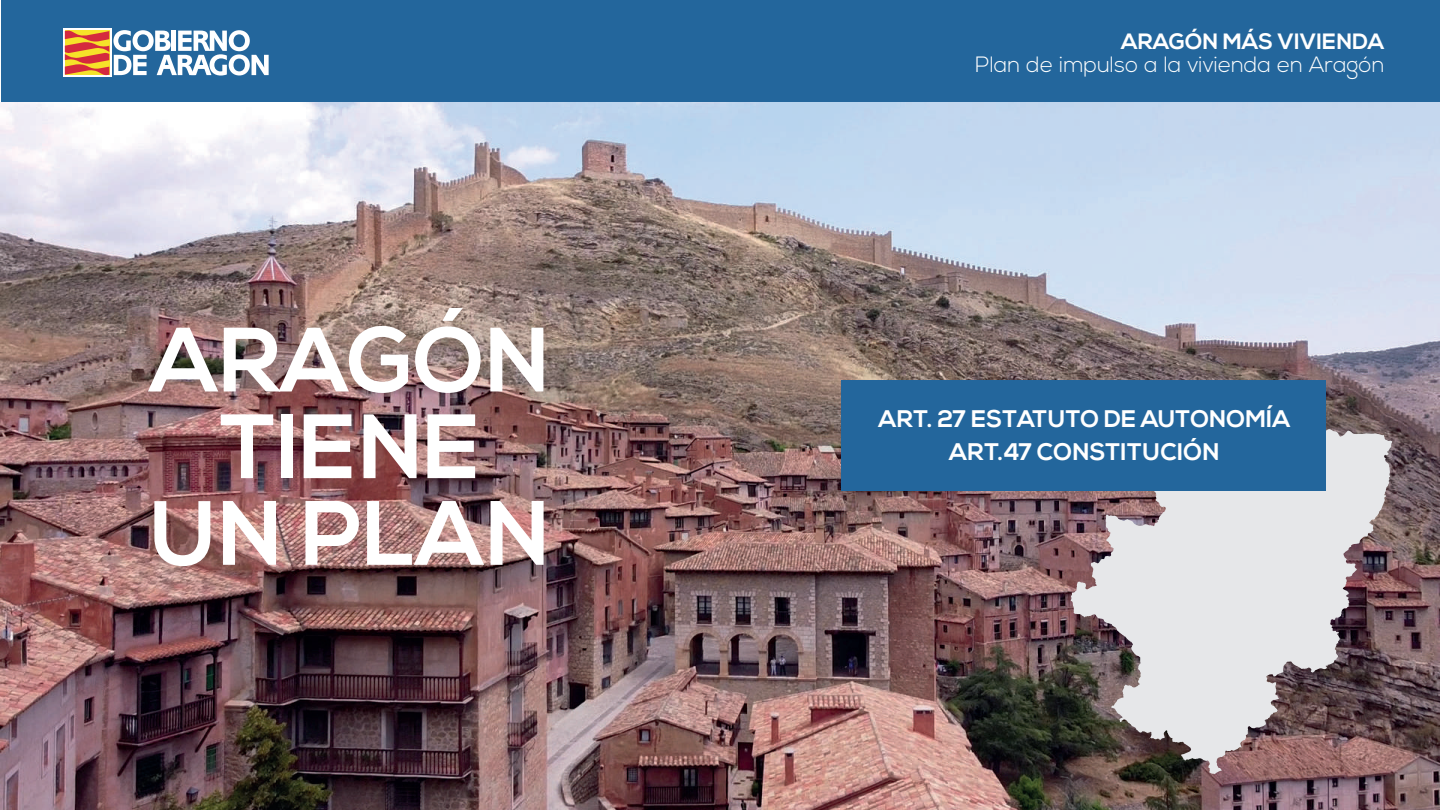
<style>
.page{position:relative;width:1440px;height:810px;background:#fff}
.page>*{position:absolute;margin:0;border:0;box-sizing:border-box;transform-origin:0 0}
.t1{font:700 91.12px/86.6px "Nexa";color:#fff;text-align:center}
.t2{font:700 24px/33.1px "Nexa";color:#fff;text-align:center}
.t3{font:300 22.12px "Nexa";color:#fff}
.t4{font:700 22.12px "Nexa";color:#fff}
</style>
<div class="page">
<div style="left:1px;top:0;width:1439px;height:102px;background:#23669c"></div>
<svg style="left:63px;top:28px;width:49px;height:49px"></svg>
<svg style="left:65px;top:30px;width:204px;height:46px"></svg>
<img style="left:0;top:102px;width:1440px;height:708px">
<svg style="left:1071px;top:404px;width:321px;height:370px;background:#b1a7a9"></svg>
<div style="left:842px;top:380px;width:484px;height:111px;background:#23669c"></div>
<h1 class="t1" style="left:150px;top:320px;width:402px">ARAGÓN<br>TIENE<br>UN PLAN</h1>
<p class="t4" style="left:1121px;top:29px;width:265px">ARAGÓN MÁS VIVIENDA</p>
<p class="t3" style="left:975px;top:51px;width:411px">Plan de impulso a la vivienda en Aragón</p>
<p class="t2" style="left:878px;top:404px;width:413px">ART. 27 ESTATUTO DE AUTONOMÍA<br>ART.47 CONSTITUCIÓN</p>
</div>
